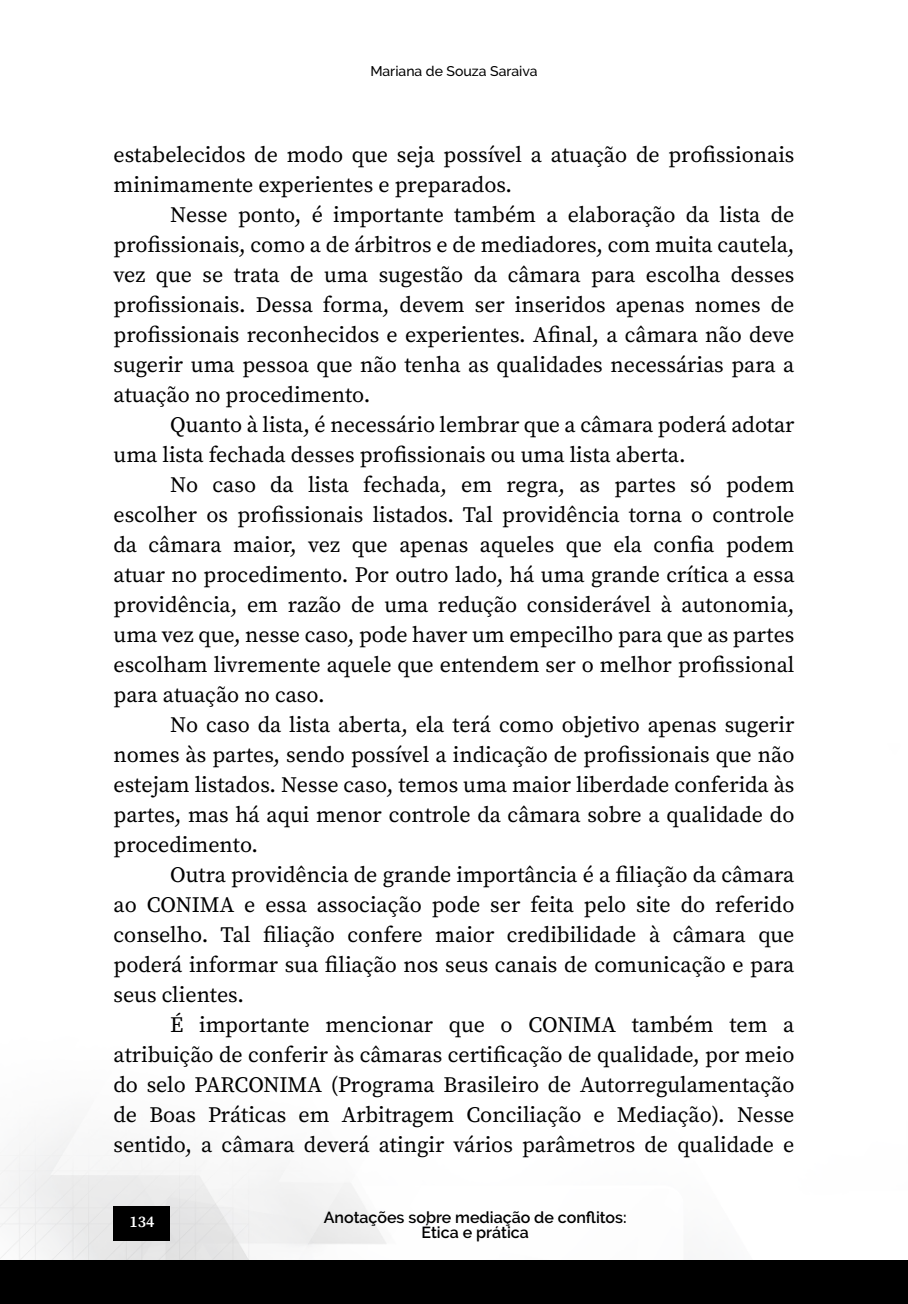
<style>
.page{position:relative;width:908px;height:1304px;background:#fff}
.page>*{position:absolute;margin:0;border:0;box-sizing:border-box;transform-origin:0 0}
.t1{font:22px/30px "Source Serif Pro";color:#000;text-align:justify}
.t2{font:600 16px/15.6px "Raleway";color:#000;text-align:center}
.t3{font:600 16px "Source Serif Pro";color:#fff}
.t4{font:500 14px "Raleway";color:#000}
</style>
<div class="page">
<img style="left:0;top:1125px;width:386px;height:135px">
<div style="left:113px;top:1206px;width:57px;height:34px;background:#000"></div>
<div style="left:0;top:1260px;width:907px;height:44px;background:#000"></div>
<p class="t4" style="left:370px;top:63px;width:169px">Mariana de Souza Saraiva</p>
<p class="t1" style="left:113px;top:140px;width:682px">estabelecidos de modo que seja possível a atuação de profissionais minimamente experientes e preparados.</p>
<p class="t1" style="left:113px;top:200px;width:682px;text-indent:57px">Nesse ponto, é importante também a elaboração da lista de profissionais, como a de árbitros e de mediadores, com muita cautela, vez que se trata de uma sugestão da câmara para escolha desses profissionais. Dessa forma, devem ser inseridos apenas nomes de profissionais reconhecidos e experientes. Afinal, a câmara não deve sugerir uma pessoa que não tenha as qualidades necessárias para a atuação no procedimento.</p>
<p class="t1" style="left:113px;top:410px;width:682px;text-indent:57px">Quanto à lista, é necessário lembrar que a câmara poderá adotar uma lista fechada desses profissionais ou uma lista aberta.</p>
<p class="t1" style="left:113px;top:470px;width:682px;text-indent:57px">No caso da lista fechada, em regra, as partes só podem escolher os profissionais listados. Tal providência torna o controle da câmara maior, vez que apenas aqueles que ela confia podem atuar no procedimento. Por outro lado, há uma grande crítica a essa providência, em razão de uma redução considerável à autonomia, uma vez que, nesse caso, pode haver um empecilho para que as partes escolham livremente aquele que entendem ser o melhor profissional para atuação no caso.</p>
<p class="t1" style="left:113px;top:710px;width:682px;text-indent:57px">No caso da lista aberta, ela terá como objetivo apenas sugerir nomes às partes, sendo possível a indicação de profissionais que não estejam listados. Nesse caso, temos uma maior liberdade conferida às partes, mas há aqui menor controle da câmara sobre a qualidade do procedimento.</p>
<p class="t1" style="left:113px;top:860px;width:682px;text-indent:57px">Outra providência de grande importância é a filiação da câmara ao CONIMA e essa associação pode ser feita pelo site do referido conselho. Tal filiação confere maior credibilidade à câmara que poderá informar sua filiação nos seus canais de comunicação e para seus clientes.</p>
<p class="t1" style="left:113px;top:1010px;width:682px;text-indent:57px">É importante mencionar que o CONIMA também tem a atribuição de conferir às câmaras certificação de qualidade, por meio do selo PARCONIMA (Programa Brasileiro de Autorregulamentação de Boas Práticas em Arbitragem Conciliação e Mediação). Nesse sentido, a câmara deverá atingir vários parâmetros de qualidade e</p>
<p class="t3" style="left:129px;top:1211px;width:26px">134</p>
<p class="t2" style="left:323px;top:1209px;width:304px">Anotações sobre mediação de conflitos:<br>Ética e prática</p>
</div>
